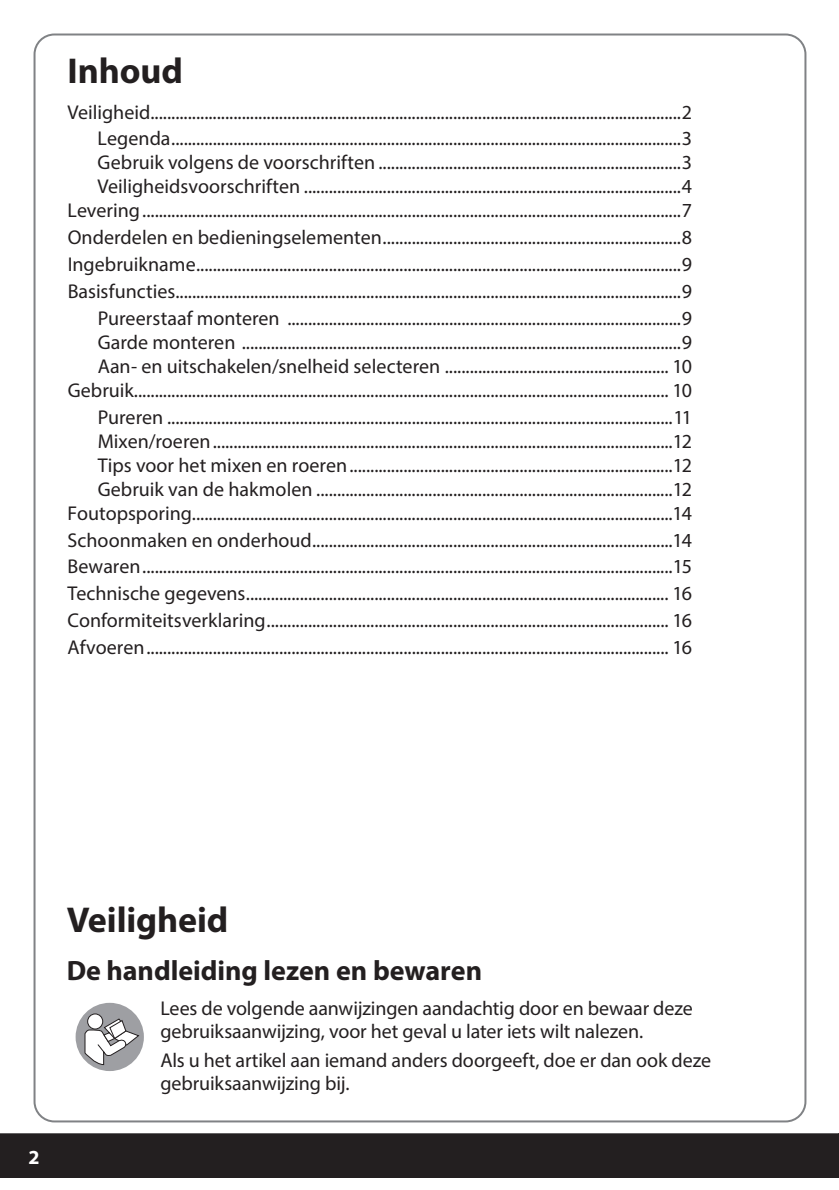
<style>
.page{position:relative;width:839px;height:1190px;background:#fff}
.page>*{position:absolute;margin:0;border:0;box-sizing:border-box;transform-origin:0 0}
.t1{font:700 36px "Myriad Pro";letter-spacing:-.005em;color:#231f20}
.t2{font:700 28px "Myriad Pro";color:#231f20}
.t3{font:20px/26.8px "Myriad Pro";color:#231f20;text-align:right}
.t4{font:700 20px "Myriad Pro";color:#fff}
</style>
<div class="page">
<hr style="left:838px;top:1134px;width:1px;height:43px;background:#231f20">
<div style="left:0;top:1133px;width:838px;height:44px;background:#231f20"></div>
<div style="left:76px;top:1002px;width:68px;height:69px;background:#9e9fa3;border-radius:50%"></div>
<svg style="left:88px;top:1014px;width:15px;height:15px"></svg>
<div style="left:87px;top:1013px;width:16px;height:16px;border:1px solid #231f20;border-radius:50%"></div>
<svg style="left:84px;top:1018px;width:56px;height:47px"></svg>
<h1 class="t1" style="left:68px;top:48px;width:117px">Inhoud</h1>
<p class="t3" style="left:68px;top:98px;width:625px">Veiligheid................................................................................................................................2<br>Legenda...........................................................................................................................3</p>
<p class="t3" style="left:68px;top:150px;width:625px;line-height:24px">Gebruik volgens de voorschriften .........................................................................3<br>Veiligheidsvoorschriften ...........................................................................................4<br>Levering..................................................................................................................................7</p>
<p class="t3" style="left:68px;top:224px;width:625px">Onderdelen en bedieningselementen........................................................................8<br>Ingebruikname.....................................................................................................................9<br>Basisfuncties..........................................................................................................................9<br>Pureerstaaf monteren ...............................................................................................9</p>
<p class="t3" style="left:68px;top:330px;width:625px;line-height:24px">Garde monteren ..........................................................................................................9<br>Aan- en uitschakelen/snelheid selecteren ...................................................... 10<br>Gebruik................................................................................................................................. 10</p>
<p class="t3" style="left:68px;top:405px;width:625px;line-height:24px">Pureren ..........................................................................................................................11<br>Mixen/roeren...............................................................................................................12<br>Tips voor het mixen en roeren..............................................................................12<br>Gebruik van de hakmolen ......................................................................................12<br>Foutopsporing....................................................................................................................14</p>
<p class="t3" style="left:68px;top:526px;width:625px;text-align:justify">Schoonmaken en onderhoud.......................................................................................14<br>Bewaren................................................................................................................................15<br>Technische gegevens...................................................................................................... 16<br>Conformiteitsverklaring................................................................................................. 16<br>Afvoeren.............................................................................................................................. 16</p>
<p class="t4" style="left:28px;top:1144px;width:13px">2</p>
<h1 class="t1" style="left:67px;top:896px;width:163px">Veiligheid</h1>
<h2 class="t2" style="left:67px;top:951px;width:417px">De handleiding lezen en bewaren</h2>
<p class="t3" style="left:160px;top:996px;width:533px;line-height:23px;text-align:left">Lees de volgende aanwijzingen aandachtig door en bewaar deze gebruiksaanwijzing, voor het geval u later iets wilt nalezen.</p>
<p class="t3" style="left:160px;top:1048px;width:552px;line-height:23px;text-align:left">Als u het artikel aan iemand anders doorgeeft, doe er dan ook deze gebruiksaanwijzing bij.</p>
</div>
